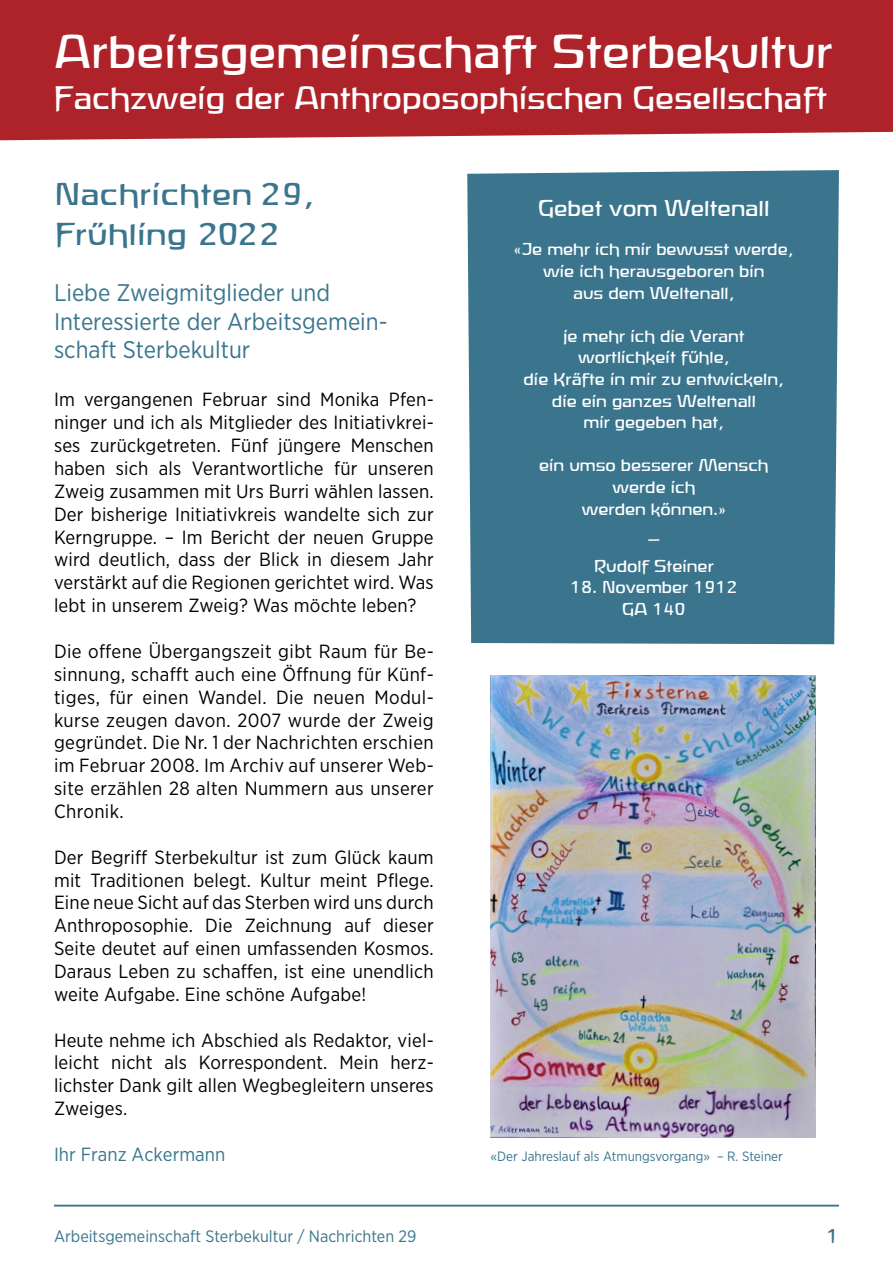
<style>
.page{position:relative;width:893px;height:1263px;background:#fff}
.page>*{position:absolute;margin:0;border:0;box-sizing:border-box;transform-origin:0 0}
.t1{font:49.8px "ROWEIDE";color:#fff}
.t2{font:33.9px "ROWEIDE";color:#fff}
.t3{font:33px/39.6px "ROWEIDE";letter-spacing:.015em;color:#3a758d;scale:1.04 1}
.t4{font:24px/28.8px "Gotham Narrow";color:#3a758d}
.t5{font:24px "ROWEIDE";color:#fff}
.t6{font:21px "ROWEIDE";color:#3a758d}
.t7{font:19.05px/22.8px "Gotham Narrow";letter-spacing:.01em;color:#000;text-align:justify}
.t8{font:19.05px "Gotham Narrow";color:#3a758d}
.t9{font:18px/21.6px "ROWEIDE";color:#fff;text-align:center}
.t10{font:16.5px "Gotham Narrow";color:#3a758d}
.t11{font:13.5px "Gotham Narrow";color:#3a758d}
</style>
<div class="page">
<div style="left:0;top:0;width:893px;height:140px;background:#ae222a"></div>
<hr style="left:54px;top:1205px;width:785px;height:1px;background:#3a758d">
<div style="left:467px;top:170px;width:372px;height:474px;background:#3a758d"></div>
<img style="left:491px;top:675px;width:325px;height:462px">
<h1 class="t1" style="left:54px;top:24px;width:780px">Arbeitsgemeinschaft Sterbekultur</h1>
<h2 class="t2" style="left:54px;top:79px;width:775px">Fachzweig der Anthroposophischen Gesellschaft</h2>
<h3 class="t3" style="left:55px;top:174px;width:251px">Nachrichten 29,<br>Frühling 2022</h3>
<p class="t4" style="left:54px;top:277px;width:335px">Liebe Zweigmitglieder und<br>Interessierte der Arbeitsgemein&shy;schaft Sterbekultur</p>
<p class="t7" style="left:54px;top:388px;width:381px">Im vergangenen Februar sind Monika Pfen&shy;ninger und ich als Mitglieder des Initiativkrei&shy;ses zurückgetreten. Fünf jüngere Menschen haben sich als Verantwortliche für unseren Zweig zusammen mit Urs Burri wählen lassen.<br>Der bisherige Initiativkreis wandelte sich zur Kerngruppe. – Im Bericht der neuen Gruppe wird deutlich, dass der Blick in diesem Jahr verstärkt auf die Regionen gerichtet wird. Was lebt in unserem Zweig? Was möchte leben?</p>
<p class="t7" style="left:54px;top:639px;width:381px">Die offene Übergangszeit gibt Raum für Be&shy;sinnung, schafft auch eine Öffnung für Künf&shy;tiges, für einen Wandel. Die neuen Modul&shy;kurse zeugen davon. 2007 wurde der Zweig gegründet. Die Nr. 1 der Nachrichten erschien im Februar 2008. Im Archiv auf unserer Web&shy;site erzählen 28 alten Nummern aus unserer Chronik.</p>
<p class="t7" style="left:54px;top:845px;width:381px">Der Begriff Sterbekultur ist zum Glück kaum mit Traditionen belegt. Kultur meint Pflege.<br>Eine neue Sicht auf das Sterben wird uns durch Anthroposophie. Die Zeichnung auf dieser Seite deutet auf einen umfassenden Kosmos.<br>Daraus Leben zu schaffen, ist eine unendlich weite Aufgabe. Eine schöne Aufgabe!</p>
<p class="t7" style="left:54px;top:1028px;width:381px">Heute nehme ich Abschied als Redaktor, viel&shy;leicht nicht als Korrespondent. Mein herz&shy;lichster Dank gilt allen Wegbegleitern unseres Zweiges.</p>
<p class="t8" style="left:54px;top:1142px;width:173px">Ihr Franz Ackermann</p>
<p class="t11" style="left:491px;top:1148px;width:294px">«Der Jahreslauf als Atmungsvorgang» – R. Steiner</p>
<p class="t5" style="left:538px;top:194px;width:233px">Gebet vom Weltenall</p>
<p class="t9" style="left:514px;top:238px;width:281px">«Je mehr ich mir bewusst werde, wie ich herausgeboren bin<br>aus dem Weltenall,</p>
<p class="t9" style="left:524px;top:325px;width:262px">je mehr ich die Verant wortlichkeit fühle,<br>die Kräfte in mir zu entwickeln, die ein ganzes Weltenall<br>mir gegeben hat,</p>
<p class="t9" style="left:539px;top:454px;width:231px">ein umso besserer Mensch werde ich<br>werden können.»</p>
<p class="t9" style="left:594px;top:525px;width:121px;line-height:27px">–<br>Rudolf Steiner</p>
<p class="t9" style="left:570px;top:576px;width:169px">18. November 1912<br>GA 140</p>
<p class="t10" style="left:54px;top:1226px;width:364px">Arbeitsgemeinschaft Sterbekultur / Nachrichten 29</p>
<p class="t6" style="left:826px;top:1225px;width:14px">1</p>
</div>
